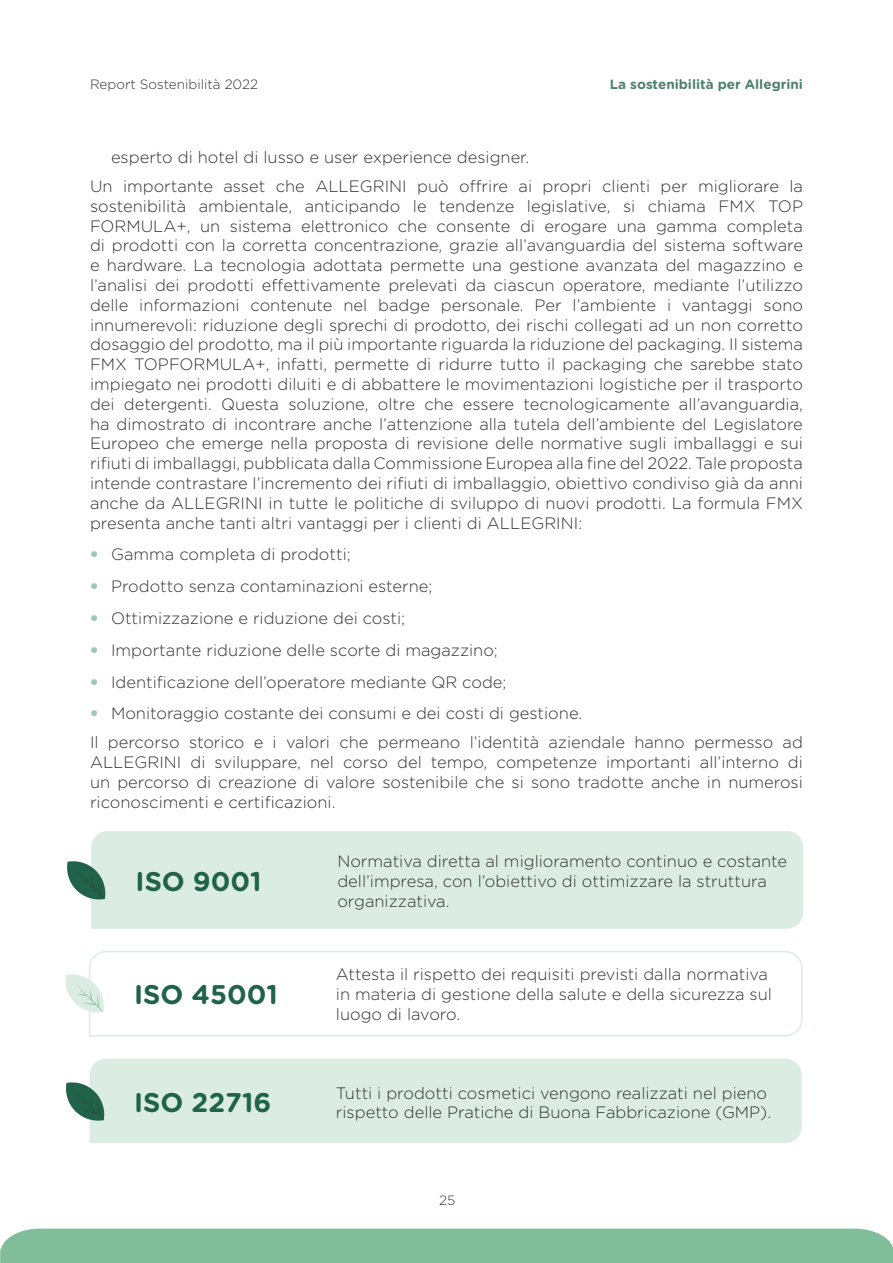
<style>
.page{position:relative;width:893px;height:1263px;background:#fff}
.page>*{position:absolute;margin:0;border:0;box-sizing:border-box;transform-origin:0 0}
.Titolo_5{font:700 27px "Gotham Rounded";color:#20624a}
.Corpo_testo{font:300 16.5px/19.8px "Gotham Rounded";color:#333}
.Corpo_Testo_Tabelle{font:700 13.5px "Gotham Rounded";color:#4d816e}
.Corpo_Testo_Tabelle-2{font:300 13.5px "Gotham Rounded";color:#333}
.s1{font-family:"Helvetica Neue";font-weight:700;color:#99caad}
</style>
<div class="page">
<div style="left:0;top:1228px;width:893px;height:35px;background:#80bd99"></div>
<svg style="left:89px;top:951px;width:714px;height:86px"></svg>
<svg style="left:65px;top:973px;width:40px;height:41px"></svg>
<div style="left:91px;top:831px;width:712px;height:98px;background:#dbede3"></div>
<svg style="left:67px;top:860px;width:40px;height:41px"></svg>
<div style="left:90px;top:1059px;width:712px;height:84px;background:#dbede3"></div>
<svg style="left:66px;top:1081px;width:39px;height:41px"></svg>
<p class="Corpo_Testo_Tabelle-2" style="left:90px;top:75px;width:170px">Report Sostenibilità 2022</p>
<p class="Corpo_Testo_Tabelle" style="left:610px;top:75px;width:195px">La sostenibilità per Allegrini</p>
<p class="Corpo_testo" style="left:111px;top:147px;width:420px">esperto di hotel di lusso e user experience designer.</p>
<p class="Corpo_testo" style="left:90px;top:176px;width:714px;text-align:justify">Un importante asset che ALLEGRINI può offrire ai propri clienti per migliorare la sostenibilità ambientale, anticipando le tendenze legislative, si chiama FMX TOP FORMULA+, un sistema elettronico che consente di erogare una gamma completa di prodotti con la corretta concentrazione, grazie all’avanguardia del sistema software e hardware. La tecnologia adottata permette una gestione avanzata del magazzino e l’analisi dei prodotti effettivamente prelevati da ciascun operatore, mediante l’utilizzo delle informazioni contenute nel badge personale. Per l’ambiente i vantaggi sono innumerevoli: riduzione degli sprechi di prodotto, dei rischi collegati ad un non corretto dosaggio del prodotto, ma il più importante riguarda la riduzione del packaging. Il sistema FMX TOPFORMULA+, infatti, permette di ridurre tutto il packaging che sarebbe stato impiegato nei prodotti diluiti e di abbattere le movimentazioni logistiche per il trasporto dei detergenti. Questa soluzione, oltre che essere tecnologicamente all’avanguardia, ha dimostrato di incontrare anche l’attenzione alla tutela dell’ambiente del Legislatore Europeo che emerge nella proposta di revisione delle normative sugli imballaggi e sui rifiuti di imballaggi, pubblicata dalla Commissione Europea alla fine del 2022. Tale proposta intende contrastare l’incremento dei rifiuti di imballaggio, obiettivo condiviso già da anni anche da ALLEGRINI in tutte le politiche di sviluppo di nuovi prodotti. La formula FMX presenta anche tanti altri vantaggi per i clienti di ALLEGRINI:</p>
<p class="Corpo_testo" style="left:90px;top:544px;width:262px"><span class="s1">•</span> Gamma completa di prodotti;</p>
<p class="Corpo_testo" style="left:90px;top:576px;width:344px"><span class="s1">•</span> Prodotto senza contaminazioni esterne;</p>
<p class="Corpo_testo" style="left:90px;top:608px;width:317px"><span class="s1">•</span> Ottimizzazione e riduzione dei costi;</p>
<p class="Corpo_testo" style="left:90px;top:639px;width:409px"><span class="s1">•</span> Importante riduzione delle scorte di magazzino;</p>
<p class="Corpo_testo" style="left:90px;top:671px;width:418px"><span class="s1">•</span> Identificazione dell’operatore mediante QR code;</p>
<p class="Corpo_testo" style="left:90px;top:703px;width:494px"><span class="s1">•</span> Monitoraggio costante dei consumi e dei costi di gestione.</p>
<p class="Corpo_testo" style="left:90px;top:732px;width:714px;text-align:justify">Il percorso storico e i valori che permeano l’identità aziendale hanno permesso ad ALLEGRINI di sviluppare, nel corso del tempo, competenze importanti all’interno di un percorso di creazione di valore sostenibile che si sono tradotte anche in numerosi riconoscimenti e certificazioni.</p>
<p class="Titolo_5" style="left:136px;top:862px;width:127px">ISO 9001</p>
<p class="Titolo_5" style="left:134px;top:975px;width:145px">ISO 45001</p>
<p class="Corpo_testo" style="left:337px;top:851px;width:451px">Normativa diretta al miglioramento continuo e costante dell’impresa, con l’obiettivo di ottimizzare la struttura organizzativa.</p>
<p class="Corpo_testo" style="left:336px;top:964px;width:438px">Attesta il rispetto dei requisiti previsti dalla normativa in materia di gestione della salute e della sicurezza sul luogo di lavoro.</p>
<p class="Titolo_5" style="left:134px;top:1082px;width:139px">ISO 22716</p>
<p class="Corpo_testo" style="left:336px;top:1082px;width:437px">Tutti i prodotti cosmetici vengono realizzati nel pieno rispetto delle Pratiche di Buona Fabbricazione (GMP).</p>
<p class="Corpo_Testo_Tabelle-2" style="left:439px;top:1191px;width:18px">25</p>
</div>
